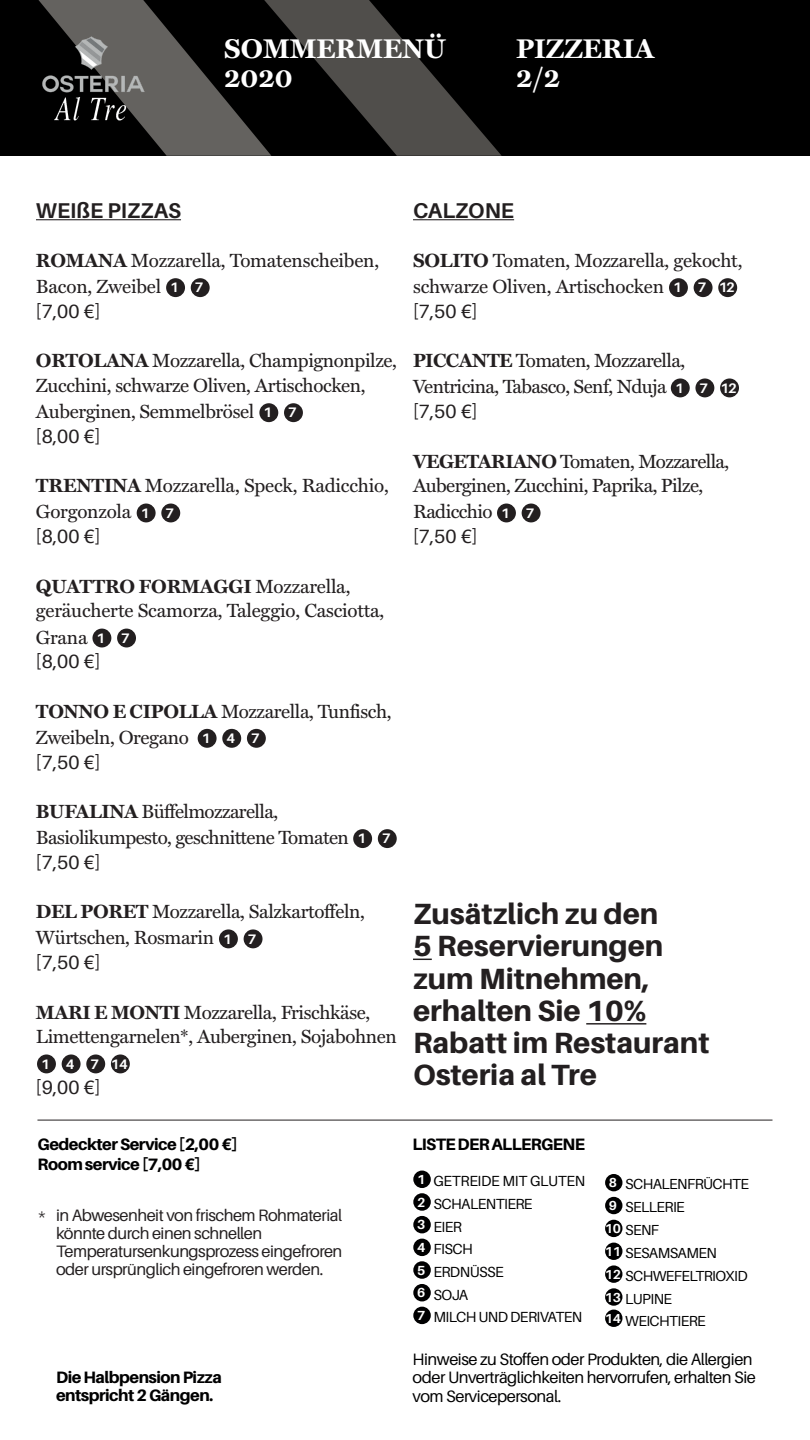
<style>
.page{position:relative;width:810px;height:1440px;background:#fff}
.page>*{position:absolute;margin:0;border:0;box-sizing:border-box;transform-origin:0 0}
.t1{font:800 29.25px/32.2px "Aileron";color:#231f20}
.t2{font:700 27.22px/29.5px "Miller Text";color:#fff}
.t3{font:700 21.38px "Aileron";color:#231f20}
.t4{font:19.2px/26px "Miller Text";letter-spacing:-.02em;color:#231f20}
.t5{font:19.2px "Aileron";color:#231f20}
.t6{font:16.5px/18px "Aileron";letter-spacing:-.03em;color:#231f20}
.t7{font:16.5px/18.8px "Aileron";letter-spacing:-.03em;color:#000001}
.t8{font:800 16.5px/18px "Aileron";letter-spacing:-.03em;color:#000001}
.t9{font:16.12px "Aileron";color:#231f20}
.t10{font:14.62px/22.6px "Aileron";letter-spacing:-.04em;color:#000001}
.t11{font:14.55px/22.9px "Aileron";letter-spacing:-.04em;color:#000001}
.t12{font:700 13.8px "Aileron";color:#fff}
.s1{font-weight:700}
.s2{font-family:"Aileron";font-weight:700;font-size:13.8px;color:#fff}
.s3{font-weight:700;font-size:13.12px;color:#fff}
</style>
<div class="page">
<div style="left:0;top:0;width:810px;height:156px;background:#000"></div>
<svg style="left:38px;top:0;width:464px;height:156px"></svg>
<img style="left:39px;top:35px;width:110px;height:90px">
<svg style="left:413px;top:959px;width:19px;height:1px"></svg>
<hr style="left:586px;top:1023px;width:60px;height:2px;background:#231f20">
<hr style="left:37px;top:1120px;width:736px;height:1px;background:#231f20">
<hr style="left:413px;top:219px;width:101px;height:1px;background:#231f20">
<div style="left:669px;top:278px;width:19px;height:19px;background:#231f20;border-radius:50%"></div>
<div style="left:694px;top:278px;width:19px;height:19px;background:#231f20;border-radius:50%"></div>
<div style="left:718px;top:278px;width:19px;height:19px;background:#231f20;border-radius:50%"></div>
<div style="left:671px;top:378px;width:19px;height:19px;background:#231f20;border-radius:50%"></div>
<div style="left:695px;top:378px;width:19px;height:19px;background:#231f20;border-radius:50%"></div>
<div style="left:720px;top:378px;width:19px;height:19px;background:#231f20;border-radius:50%"></div>
<div style="left:497px;top:504px;width:19px;height:18px;background:#231f20;border-radius:50%"></div>
<div style="left:522px;top:504px;width:19px;height:18px;background:#231f20;border-radius:50%"></div>
<hr style="left:36px;top:219px;width:145px;height:1px;background:#231f20">
<div style="left:166px;top:278px;width:19px;height:19px;background:#231f20;border-radius:50%"></div>
<div style="left:191px;top:278px;width:19px;height:19px;background:#231f20;border-radius:50%"></div>
<div style="left:259px;top:403px;width:19px;height:19px;background:#231f20;border-radius:50%"></div>
<div style="left:284px;top:403px;width:19px;height:19px;background:#231f20;border-radius:50%"></div>
<div style="left:137px;top:504px;width:19px;height:18px;background:#231f20;border-radius:50%"></div>
<div style="left:161px;top:504px;width:19px;height:18px;background:#231f20;border-radius:50%"></div>
<div style="left:92px;top:629px;width:19px;height:18px;background:#231f20;border-radius:50%"></div>
<div style="left:117px;top:629px;width:19px;height:18px;background:#231f20;border-radius:50%"></div>
<div style="left:198px;top:729px;width:19px;height:19px;background:#231f20;border-radius:50%"></div>
<div style="left:222px;top:729px;width:19px;height:19px;background:#231f20;border-radius:50%"></div>
<div style="left:247px;top:729px;width:19px;height:19px;background:#231f20;border-radius:50%"></div>
<div style="left:353px;top:829px;width:19px;height:19px;background:#231f20;border-radius:50%"></div>
<div style="left:378px;top:829px;width:19px;height:19px;background:#231f20;border-radius:50%"></div>
<div style="left:219px;top:929px;width:19px;height:19px;background:#231f20;border-radius:50%"></div>
<div style="left:244px;top:929px;width:19px;height:19px;background:#231f20;border-radius:50%"></div>
<div style="left:37px;top:1054px;width:19px;height:19px;background:#231f20;border-radius:50%"></div>
<div style="left:62px;top:1054px;width:19px;height:19px;background:#231f20;border-radius:50%"></div>
<div style="left:86px;top:1054px;width:19px;height:19px;background:#231f20;border-radius:50%"></div>
<div style="left:111px;top:1054px;width:19px;height:19px;background:#231f20;border-radius:50%"></div>
<div style="left:413px;top:1171px;width:18px;height:17px;background:#000001;border-radius:50%"></div>
<div style="left:413px;top:1193px;width:18px;height:18px;background:#000001;border-radius:50%"></div>
<div style="left:413px;top:1216px;width:18px;height:17px;background:#000001;border-radius:50%"></div>
<div style="left:413px;top:1239px;width:18px;height:17px;background:#000001;border-radius:50%"></div>
<div style="left:413px;top:1261px;width:18px;height:18px;background:#000001;border-radius:50%"></div>
<div style="left:413px;top:1284px;width:18px;height:17px;background:#000001;border-radius:50%"></div>
<div style="left:413px;top:1307px;width:18px;height:17px;background:#000001;border-radius:50%"></div>
<div style="left:605px;top:1174px;width:17px;height:17px;background:#000001;border-radius:50%"></div>
<div style="left:605px;top:1197px;width:17px;height:17px;background:#000001;border-radius:50%"></div>
<div style="left:605px;top:1220px;width:17px;height:17px;background:#000001;border-radius:50%"></div>
<div style="left:605px;top:1243px;width:17px;height:17px;background:#000001;border-radius:50%"></div>
<div style="left:605px;top:1265px;width:17px;height:18px;background:#000001;border-radius:50%"></div>
<div style="left:605px;top:1288px;width:17px;height:18px;background:#000001;border-radius:50%"></div>
<div style="left:605px;top:1310px;width:17px;height:17px;background:#000001;border-radius:50%"></div>
<h2 class="t2" style="left:224px;top:33px;width:224px">SOMMERMENÜ<br>2020</h2>
<h2 class="t2" style="left:516px;top:33px;width:140px">PIZZERIA<br>2/2</h2>
<p class="t3" style="left:36px;top:198px;width:147px">WEIßE PIZZAS</p>
<p class="t4" style="left:36px;top:247px;width:345px"><span class="s1">ROMANA</span> Mozzarella, Tomatenscheiben,<br>Bacon, Zweibel <span class="s2">1 7</span></p>
<p class="t5" style="left:36px;top:301px;width:66px">[7,00 €]</p>
<p class="t4" style="left:36px;top:348px;width:362px;line-height:25.4px"><span class="s1">ORTOLANA</span> Mozzarella, Champignonpilze,<br>Zucchini, schwarze Oliven, Artischocken,<br>Auberginen, Semmelbrösel <span class="s2">1 7</span></p>
<p class="t5" style="left:36px;top:426px;width:66px">[8,00 €]</p>
<p class="t4" style="left:36px;top:473px;width:354px"><span class="s1">TRENTINA</span> Mozzarella, Speck, Radicchio,<br>Gorgonzola <span class="s2">1 7</span></p>
<p class="t5" style="left:36px;top:526px;width:66px">[8,00 €]</p>
<p class="t4" style="left:36px;top:573px;width:350px;line-height:25.4px"><span class="s1">QUATTRO FORMAGGI</span> Mozzarella, geräucherte Scamorza, Taleggio, Casciotta,<br>Grana <span class="s2">1 7</span></p>
<p class="t5" style="left:36px;top:651px;width:66px">[8,00 €]</p>
<p class="t4" style="left:36px;top:698px;width:357px"><span class="s1">TONNO E CIPOLLA</span> Mozzarella, Tunfisch,<br>Zweibeln, Oregano <span class="s2">1 4 7</span></p>
<p class="t5" style="left:36px;top:751px;width:66px">[7,50 €]</p>
<p class="t4" style="left:36px;top:798px;width:356px"><span class="s1">BUFALINA</span> Büffelmozzarella,<br>Basiolikumpesto, geschnittene Tomaten <span class="s2">1 7</span></p>
<p class="t5" style="left:36px;top:852px;width:66px">[7,50 €]</p>
<p class="t4" style="left:36px;top:899px;width:330px"><span class="s1">DEL PORET</span> Mozzarella, Salzkartoffeln,<br>Würtschen, Rosmarin <span class="s2">1 7</span></p>
<p class="t5" style="left:36px;top:952px;width:66px">[7,50 €]</p>
<p class="t4" style="left:36px;top:1000px;width:362px;line-height:24.8px"><span class="s1">MARI E MONTI</span> Mozzarella, Frischkäse,<br>Limettengarnelen*, Auberginen, Sojabohnen</p>
<p class="t12" style="left:41px;top:1056px;width:88px">1 4 714</p>
<p class="t5" style="left:36px;top:1077px;width:66px">[9,00 €]</p>
<p class="t8" style="left:38px;top:1134px;width:202px;line-height:20.2px">Gedeckter Service [2,00 €]<br>Room service [7,00 €]</p>
<p class="t9" style="left:38px;top:1205px;width:11px">*</p>
<p class="t6" style="left:56px;top:1207px;width:288px">in Abwesenheit von frischem Rohmaterial könnte durch einen schnellen Temperatursenkungsprozess eingefroren oder ursprünglich eingefroren werden.</p>
<p class="t8" style="left:56px;top:1368px;width:168px">Die Halbpension Pizza entspricht 2 Gängen.</p>
<p class="t3" style="left:413px;top:198px;width:103px">CALZONE</p>
<p class="t4" style="left:413px;top:247px;width:331px"><span class="s1">SOLITO</span> Tomaten, Mozzarella, gekocht, schwarze Oliven, Artischocken <span class="s2">1 7 12</span></p>
<p class="t5" style="left:413px;top:301px;width:66px">[7,50 €]</p>
<p class="t4" style="left:413px;top:348px;width:325px"><span class="s1">PICCANTE</span> Tomaten, Mozzarella,<br>Ventricina, Tabasco, Senf, Nduja <span class="s2">1 7 12</span></p>
<p class="t5" style="left:413px;top:401px;width:66px">[7,50 €]</p>
<p class="t4" style="left:413px;top:448px;width:318px;line-height:25.4px"><span class="s1">VEGETARIANO</span> Tomaten, Mozzarella,<br>Auberginen, Zucchini, Paprika, Pilze,<br>Radicchio <span class="s2">1 7</span></p>
<p class="t5" style="left:413px;top:526px;width:66px">[7,50 €]</p>
<h1 class="t1" style="left:413px;top:898px;width:298px">Zusätzlich zu den<br>5 Reservierungen zum Mitnehmen, erhalten Sie 10%<br>Rabatt im Restaurant<br>Osteria al Tre</h1>
<p class="t8" style="left:412px;top:1135px;width:174px">LISTE DER ALLERGENE</p>
<p class="t10" style="left:417px;top:1170px;width:170px"><sup>1</sup> GETREIDE MIT GLUTEN<br><sup>2</sup> SCHALENTIERE<br><sup>3</sup> EIER<br><sup>4</sup> FISCH<br><sup>5</sup> ERDNÜSSE<br><sup>6</sup> SOJA<br><sup>7</sup> MILCH UND DERIVATEN</p>
<p class="t11" style="left:605px;top:1173px;width:146px"><span class="s3">8</span> SCHALENFRÜCHTE<br><span class="s3">9</span> SELLERIE<br><span class="s3">10</span> SENF<br><span class="s3">11</span> SESAMSAMEN<br><span class="s3">12</span> SCHWEFELTRIOXID<br><span class="s3">13</span> LUPINE<br><sup>14</sup> WEICHTIERE</p>
<p class="t7" style="left:413px;top:1350px;width:345px">Hinweise zu Stoffen oder Produkten, die Allergien oder Unverträglichkeiten hervorrufen, erhalten Sie vom Servicepersonal.</p>
</div>
